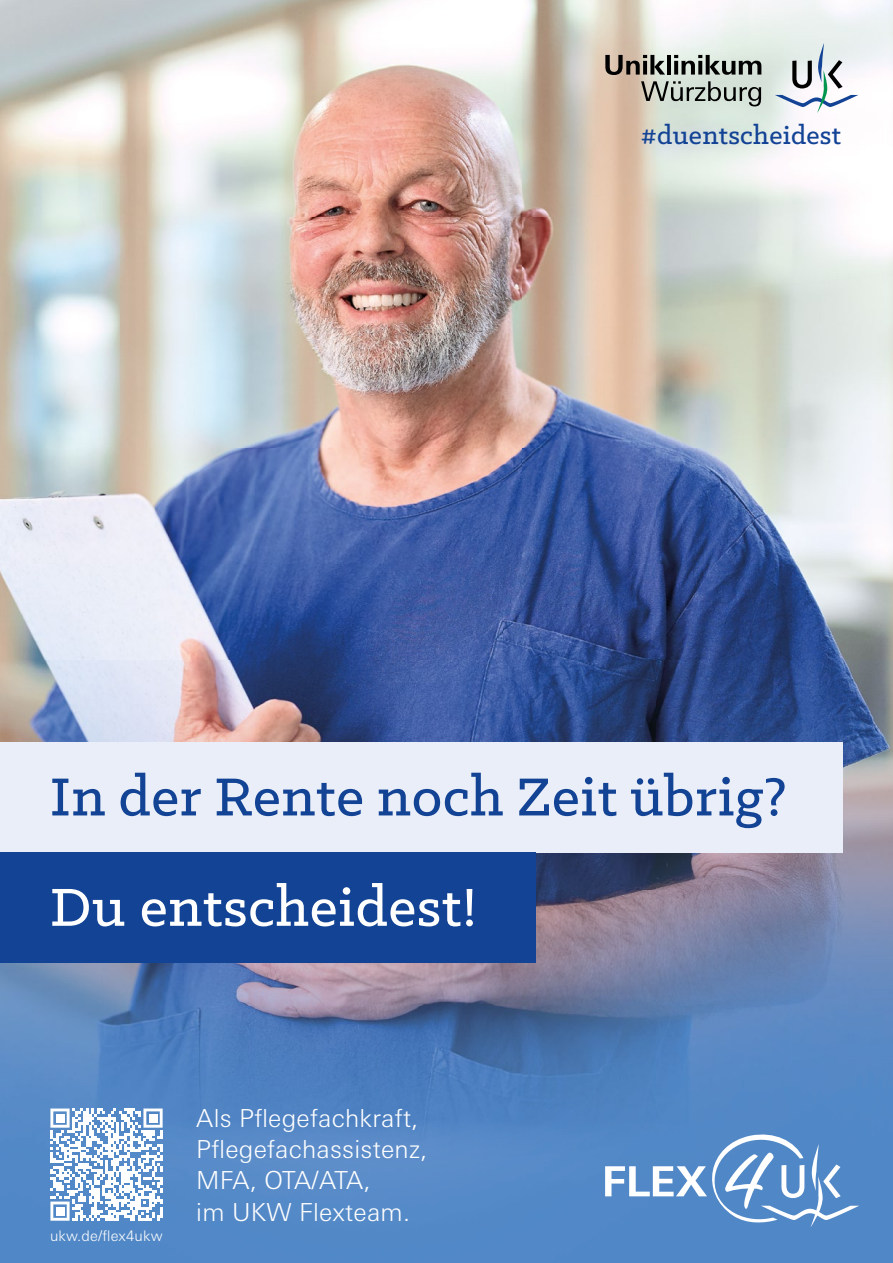
<style>
.page{position:relative;width:893px;height:1263px;background:#fff}
.page>*{position:absolute;margin:0;border:0;box-sizing:border-box;transform-origin:0 0}
.t1{font:500 60.45px "Klinic Slab";letter-spacing:.01em;color:#134395}
.t2{font:500 60.45px "Klinic Slab";letter-spacing:.01em;color:#fff}
.t3{font:500 28.65px "Klinic Slab";letter-spacing:.01em;color:#134395}
.t4{font:300 24.9px/31.3px "Univers Next Pro";letter-spacing:.01em;color:#fff}
.t5{font:300 14.55px "Univers Next Pro";letter-spacing:.015em;color:#fff}
</style>
<div class="page">
<img style="left:0;top:0;width:893px;height:1263px">
<svg style="left:605px;top:1131px;width:254px;height:96px;background:#6d9bcf"></svg>
<svg style="left:605px;top:55px;width:60px;height:20px"></svg>
<hr style="left:667px;top:55px;width:4px;height:20px;background:#000">
<svg style="left:674px;top:55px;width:87px;height:20px;background:#848b85"></svg>
<svg style="left:641px;top:81px;width:120px;height:25px;background:#a2aaa2"></svg>
<svg style="left:775px;top:43px;width:83px;height:70px"></svg>
<div style="left:0;top:742px;width:843px;height:110px;background:#e9eef9"></div>
<div style="left:0;top:852px;width:535px;height:110px;background:#134395"></div>
<svg style="left:50px;top:1108px;width:113px;height:113px"></svg>
<div style="left:56px;top:1114px;width:8px;height:8px;background:#fff"></div>
<div style="left:149px;top:1114px;width:8px;height:8px;background:#fff"></div>
<div style="left:56px;top:1207px;width:8px;height:8px;background:#fff"></div>
<p class="t3" style="left:641px;top:117px;width:202px">#duentscheidest</p>
<h1 class="t1" style="left:50px;top:758px;width:738px">In der Rente noch Zeit übrig?</h1>
<h1 class="t2" style="left:50px;top:868px;width:428px">Du entscheidest!</h1>
<p class="t5" style="left:50px;top:1227px;width:114px">ukw.de/flex4ukw</p>
<p class="t4" style="left:196px;top:1102px;width:233px">Als Pflegefachkraft,<br>Pflegefachassistenz,<br>MFA, OTA/ATA,<br>im UKW Flexteam.</p>
</div>
